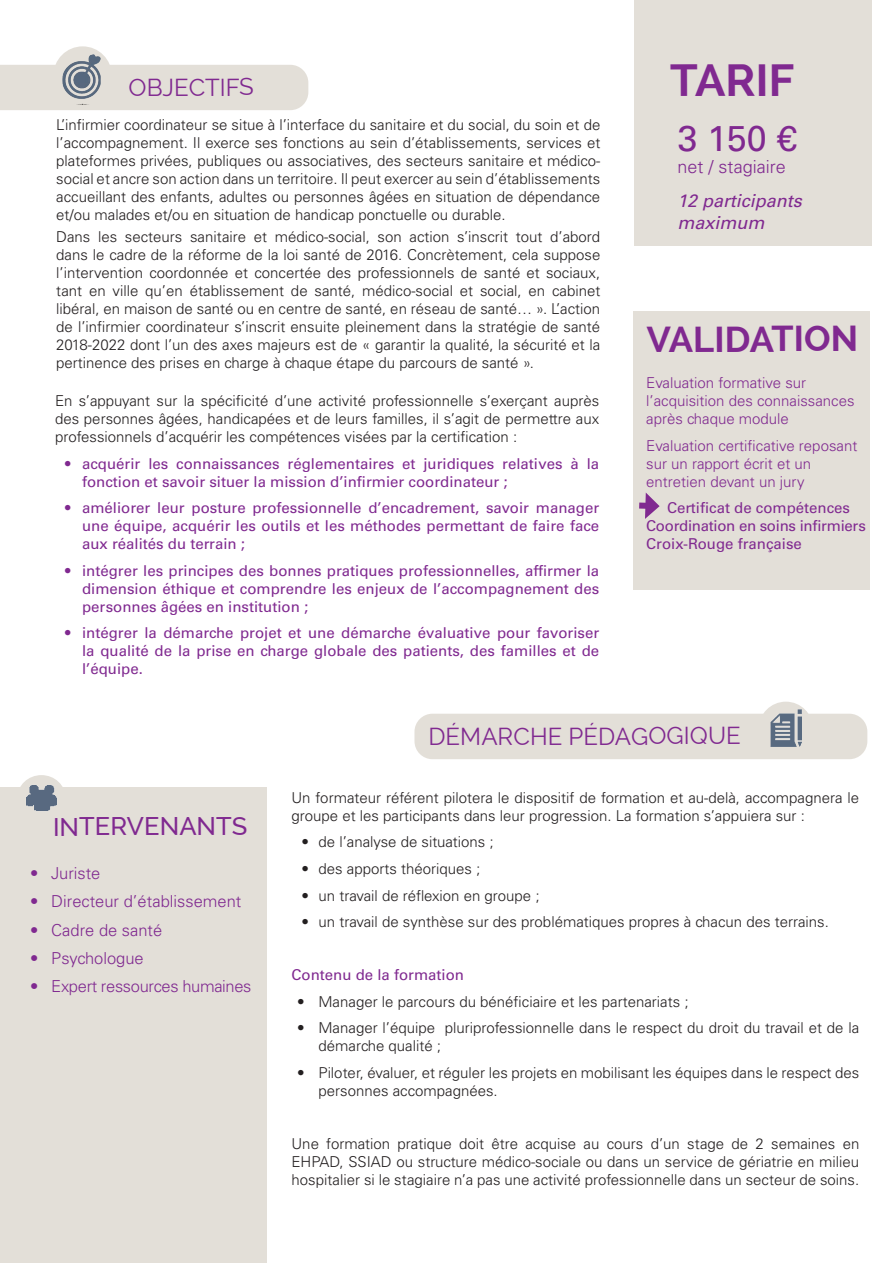
<style>
.page{position:relative;width:893px;height:1263px;background:#fff}
.page>*{position:absolute;margin:0;border:0;box-sizing:border-box;transform-origin:0 0}
.t1{font:700 45px "Raleway";letter-spacing:-.005em;color:#802990}
.t2{font:700 36px "Raleway";letter-spacing:-.005em;color:#802990}
.t3{font:36px "Univers LT Std";color:#802990}
.t4{font:500 25.5px "Raleway";letter-spacing:-.005em;color:#802990}
.t5{font:24px "Raleway";letter-spacing:-.005em;color:#802990}
.t6{font:italic 18px/21.6px "Univers LT Std";color:#802990}
.t7{font:300 18px "Univers LT Std";color:#802990}
.t8{font:300 16.5px "Univers LT Std";color:#802990}
.t9{font:300 16.5px "Univers LT Std";letter-spacing:-.02em;color:#802990}
.t10{font:300 15px/18px "Univers LT Std";color:#231f20;text-align:justify}
.t11{font:15px/18px "Univers LT Std";color:#802990;text-align:justify}
.t12{font:300 15px/18px "Univers LT Std";color:#802990}
</style>
<div class="page">
<div style="left:634px;top:0;width:238px;height:246px;background:#e3dfd8"></div>
<div style="left:414px;top:714px;width:453px;height:45px;background:#e3dfd8;border-radius:18px"></div>
<div style="left:759px;top:702px;width:54px;height:54px;background:#e3dfd8;border-radius:50%"></div>
<img style="left:770px;top:710px;width:32px;height:37px">
<div style="left:0;top:788px;width:267px;height:475px;background:#e3dfd8"></div>
<img style="left:17px;top:775px;width:49px;height:36px">
<div style="left:633px;top:311px;width:237px;height:279px;background:#e3dfd8"></div>
<div style="left:639px;top:502px;width:12px;height:7px;background:#802990"></div>
<svg style="left:645px;top:492px;width:15px;height:27px"></svg>
<div style="left:0;top:65px;width:308px;height:45px;background:#e3dfd8"></div>
<div style="left:53px;top:46px;width:59px;height:59px;background:#e3dfd8;border-radius:50%"></div>
<img style="left:62px;top:54px;width:39px;height:51px">
<p class="t5" style="left:129px;top:73px;width:127px">OBJECTIFS</p>
<p class="t10" style="left:56px;top:116px;width:546px">L’infirmier coordinateur se situe à l’interface du sanitaire et du social, du soin et de l’accompagnement. Il exerce ses fonctions au sein d’établissements, services et plateformes privées, publiques ou associatives, des secteurs sanitaire et médico&shy;social et ancre son action dans un territoire. Il peut exercer au sein d’établissements accueillant des enfants, adultes ou personnes âgées en situation de dépendance et/ou malades et/ou en situation de handicap ponctuelle ou durable.</p>
<p class="t10" style="left:56px;top:228px;width:546px">Dans les secteurs sanitaire et médico-social, son action s’inscrit tout d’abord dans le cadre de la réforme de la loi santé de 2016. Concrètement, cela suppose l’intervention coordonnée et concertée des professionnels de santé et sociaux, tant en ville qu’en établissement de santé, médico-social et social, en cabinet libéral, en maison de santé ou en centre de santé, en réseau de santé… ». L’action de l’infirmier coordinateur s’inscrit ensuite pleinement dans la stratégie de santé 2018-2022 dont l’un des axes majeurs est de « garantir la qualité, la sécurité et la pertinence des prises en charge à chaque étape du parcours de santé ».</p>
<p class="t10" style="left:55px;top:392px;width:546px">En s’appuyant sur la spécificité d’une activité professionnelle s’exerçant auprès des personnes âgées, handicapées et de leurs familles, il s’agit de permettre aux professionnels d’acquérir les compétences visées par la certification :</p>
<p class="t11" style="left:82px;top:455px;width:519px;text-indent:-17px">• acquérir les connaissances réglementaires et juridiques relatives à la fonction et savoir situer la mission d’infirmier coordinateur ;</p>
<p class="t11" style="left:82px;top:499px;width:519px;text-indent:-17px">• améliorer leur posture professionnelle d’encadrement, savoir manager une équipe, acquérir les outils et les méthodes permettant de faire face aux réalités du terrain ;</p>
<p class="t11" style="left:82px;top:562px;width:519px;text-indent:-17px">• intégrer les principes des bonnes pratiques professionnelles, affirmer la dimension éthique et comprendre les enjeux de l’accompagnement des personnes âgées en institution ;</p>
<p class="t11" style="left:82px;top:624px;width:519px;text-indent:-17px">• intégrer la démarche projet et une démarche évaluative pour favoriser la qualité de la prise en charge globale des patients, des familles et de l’équipe.</p>
<p class="t1" style="left:670px;top:54px;width:126px">TARIF</p>
<p class="t3" style="left:677px;top:117px;width:121px">3 150 €</p>
<p class="t7" style="left:677px;top:156px;width:110px">net / stagiaire</p>
<p class="t6" style="left:677px;top:190px;width:126px">12 participants maximum</p>
<p class="t2" style="left:647px;top:318px;width:213px">VALIDATION</p>
<p class="t12" style="left:646px;top:374px;width:210px">Evaluation formative sur l’acquisition des connaissances après chaque module</p>
<p class="t12" style="left:646px;top:437px;width:213px">Evaluation certificative reposant sur un rapport écrit et un entretien devant un jury</p>
<p class="t11" style="left:646px;top:499px;width:221px;text-align:left;text-indent:21px">Certificat de compétences<br>Coordination en soins infirmiers<br>Croix-Rouge française</p>
<p class="t4" style="left:53px;top:811px;width:196px">INTERVENANTS</p>
<p class="t8" style="left:30px;top:863px;width:72px">• Juriste</p>
<p class="t8" style="left:30px;top:891px;width:213px">• Directeur d’établissement</p>
<p class="t8" style="left:30px;top:920px;width:134px">• Cadre de santé</p>
<p class="t8" style="left:30px;top:948px;width:115px">• Psychologue</p>
<p class="t9" style="left:30px;top:976px;width:223px">• Expert ressources humaines</p>
<p class="t5" style="left:428px;top:722px;width:314px">DÉMARCHE PÉDAGOGIQUE</p>
<p class="t10" style="left:291px;top:789px;width:569px">Un formateur référent pilotera le dispositif de formation et au-delà, accompagnera le groupe et les participants dans leur progression. La formation s’appuiera sur :</p>
<p class="t10" style="left:301px;top:833px;width:194px">• de l’analyse de situations ;</p>
<p class="t10" style="left:301px;top:860px;width:180px">• des apports théoriques ;</p>
<p class="t10" style="left:301px;top:886px;width:240px">• un travail de réflexion en groupe ;</p>
<p class="t10" style="left:301px;top:913px;width:529px">• un travail de synthèse sur des problématiques propres à chacun des terrains.</p>
<p class="t11" style="left:291px;top:966px;width:174px">Contenu de la formation</p>
<p class="t10" style="left:297px;top:992px;width:393px">• Manager le parcours du bénéficiaire et les partenariats ;</p>
<p class="t10" style="left:318px;top:1019px;width:542px;text-indent:-21px">• Manager l’équipe pluriprofessionnelle dans le respect du droit du travail et de la démarche qualité ;</p>
<p class="t10" style="left:318px;top:1063px;width:542px;text-indent:-21px">• Piloter, évaluer, et réguler les projets en mobilisant les équipes dans le respect des personnes accompagnées.</p>
<p class="t10" style="left:291px;top:1134px;width:569px">Une formation pratique doit être acquise au cours d’un stage de 2 semaines en EHPAD, SSIAD ou structure médico-sociale ou dans un service de gériatrie en milieu hospitalier si le stagiaire n’a pas une activité professionnelle dans un secteur de soins.</p>
</div>
